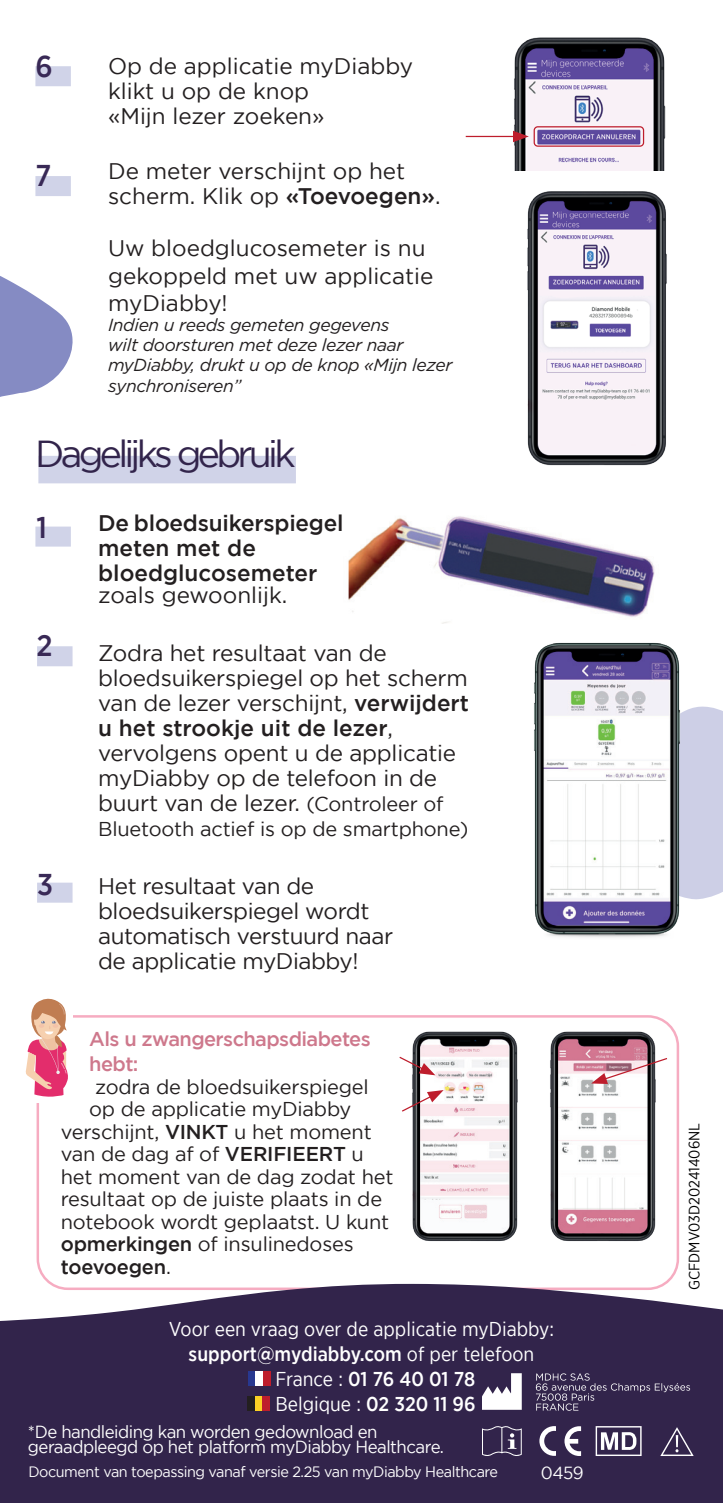
<style>
.page{position:relative;width:723px;height:1503px;background:#fff}
.page>*{position:absolute;margin:0;border:0;box-sizing:border-box;transform-origin:0 0}
.t1{font:37.5px "Gotham";letter-spacing:-.1em;color:#32244b}
.t2{font:500 30px "Gotham Narrow";color:#392956}
.t3{font:22.5px/25px "Gotham";letter-spacing:-.01em;color:#231f20}
.t4{font:500 22.5px/25px "Gotham";letter-spacing:-.01em;color:#231f20}
.t5{font:20px "Gotham";letter-spacing:-.01em;color:#231f20}
.t6{font:20px "Gotham Narrow";color:#fff}
.t7{font:500 20px "Gotham Narrow";color:#fff}
.t8{font:500 20px/25px "Gotham";letter-spacing:-.03em;color:#ce788c}
.t9{font:500 20px "Gotham";letter-spacing:-.01em;color:#231f20}
.t10{font:italic 17.5px/20px "Gotham";letter-spacing:-.02em;color:#231f20}
.t11{font:17.5px/15px "Gotham";letter-spacing:-.03em;color:#fff;scale:.96 1}
.t12{font:15px "Gotham";letter-spacing:-.03em;color:#fff;scale:.96 1}
.t13{font:15px "Gotham Narrow";color:#000}
.s1{font-weight:500}
.s2{font-size:20px}
.s3{font-weight:400}
</style>
<div class="page">
<div style="left:685px;top:706px;width:38px;height:193px;background:#cdcfe6"></div>
<svg style="left:0;top:276px;width:73px;height:121px"></svg>
<div style="left:35px;top:66px;width:36px;height:20px;background:#d0d3e8"></div>
<div style="left:35px;top:176px;width:36px;height:20px;background:#d0d3e8"></div>
<img style="left:527px;top:191px;width:140px;height:275px">
<img style="left:348px;top:516px;width:307px;height:108px">
<div style="left:37px;top:882px;width:36px;height:20px;background:#d0d3e8"></div>
<div style="left:37px;top:646px;width:36px;height:20px;background:#d0d3e8"></div>
<div style="left:35px;top:526px;width:36px;height:20px;background:#d0d3e8"></div>
<img style="left:534px;top:642px;width:151px;height:296px">
<img style="left:491px;top:37px;width:175px;height:133px">
<div style="left:533px;top:126px;width:111px;height:21px;border:1px solid #be1d2c;border-radius:4px"></div>
<hr style="left:466px;top:136px;width:51px;height:1px;background:#be1d2c">
<svg style="left:513px;top:131px;width:16px;height:11px"></svg>
<div style="left:38px;top:456px;width:258px;height:27px;background:#d0d3e8"></div>
<svg style="left:25px;top:998px;width:43px;height:99px"></svg>
<img style="left:550px;top:1031px;width:106px;height:210px">
<img style="left:412px;top:1031px;width:106px;height:210px">
<svg style="left:591px;top:1056px;width:76px;height:28px"></svg>
<svg style="left:399px;top:1055px;width:36px;height:20px"></svg>
<svg style="left:402px;top:1090px;width:42px;height:22px"></svg>
<div style="left:0;top:1394px;width:723px;height:108px;background:#32244b"></div>
<svg style="left:0;top:1283px;width:723px;height:173px;fill:#32244b"></svg>
<div style="left:248px;top:1371px;width:7px;height:14px;background:#283890"></div>
<div style="left:255px;top:1371px;width:8px;height:14px;background:#fff"></div>
<div style="left:263px;top:1371px;width:8px;height:14px;background:#be1d2c"></div>
<div style="left:247px;top:1396px;width:8px;height:14px;background:#231f20"></div>
<div style="left:255px;top:1396px;width:8px;height:14px;background:#fcd125"></div>
<div style="left:263px;top:1396px;width:7px;height:14px;background:#be1d2c"></div>
<svg style="left:660px;top:1427px;width:34px;height:28px"></svg>
<svg style="left:482px;top:1425px;width:40px;height:30px"></svg>
<svg style="left:539px;top:1426px;width:17px;height:29px"></svg>
<svg style="left:564px;top:1426px;width:17px;height:29px"></svg>
<svg style="left:596px;top:1426px;width:45px;height:29px"></svg>
<svg style="left:482px;top:1373px;width:40px;height:36px"></svg>
<svg style="left:536px;top:1373px;width:154px;height:37px"></svg>
<h2 class="t2" style="left:35px;top:47px;width:19px">6</h2>
<h2 class="t2" style="left:35px;top:157px;width:17px">7</h2>
<p class="t3" style="left:108px;top:53px;width:306px">Op de applicatie myDiabby klikt u op de knop<br>«Mijn lezer zoeken»</p>
<p class="t3" style="left:108px;top:158px;width:334px">De meter verschijnt op het scherm. Klik op <span class="s1">«Toevoegen»</span>.</p>
<p class="t3" style="left:108px;top:234px;width:327px;line-height:27.5px">Uw bloedglucosemeter is nu gekoppeld met uw applicatie myDiabby!</p>
<p class="t10" style="left:108px;top:315px;width:346px">Indien u reeds gemeten gegevens<br>wilt doorsturen met deze lezer naar myDiabby, drukt u op de knop «Mijn lezer synchroniseren”</p>
<h1 class="t1" style="left:35px;top:433px;width:262px">Dagelijks gebruik</h1>
<h2 class="t2" style="left:36px;top:509px;width:12px">1</h2>
<p class="t4" style="left:98px;top:510px;width:247px">De bloedsuikerspiegel meten met de bloedglucosemeter</p>
<p class="t3" style="left:98px;top:582px;width:191px">zoals gewoonlijk.</p>
<h2 class="t2" style="left:37px;top:626px;width:18px">2</h2>
<p class="t3" style="left:98px;top:640px;width:372px">Zodra het resultaat van de bloedsuikerspiegel op het scherm van de lezer verschijnt, <span class="s1">verwijdert u het strookje uit de lezer</span>, vervolgens opent u de applicatie myDiabby op de telefoon in de buurt van de lezer. <span class="s2">(Controleer of</span></p>
<p class="t5" style="left:98px;top:817px;width:372px">Bluetooth actief is op de smartphone)</p>
<h2 class="t2" style="left:37px;top:865px;width:17px">3</h2>
<p class="t3" style="left:98px;top:873px;width:297px">Het resultaat van de bloedsuikerspiegel wordt automatisch verstuurd naar de applicatie myDiabby!</p>
<p class="t8" style="left:89px;top:1026px;width:283px">Als u zwangerschapsdiabetes hebt:</p>
<p class="t5" style="left:95px;top:1075px;width:275px">zodra de bloedsuikerspiegel</p>
<p class="t5" style="left:89px;top:1098px;width:264px">op de applicatie myDiabby</p>
<p class="t5" style="left:61px;top:1120px;width:312px">verschijnt, <span class="s1">VINKT</span> u het moment</p>
<p class="t5" style="left:61px;top:1143px;width:305px">van de dag af of <span class="s1">VERIFIEERT</span> u</p>
<p class="t5" style="left:61px;top:1165px;width:334px">het moment van de dag zodat het</p>
<p class="t5" style="left:61px;top:1188px;width:323px">resultaat op de juiste plaats in de</p>
<p class="t5" style="left:61px;top:1210px;width:330px">notebook wordt geplaatst. U kunt</p>
<p class="t5" style="left:61px;top:1233px;width:294px"><span class="s1">opmerkingen</span> of insulinedoses</p>
<p class="t9" style="left:61px;top:1255px;width:112px">toevoegen<span class="s3">.</span></p>
<p class="t6" style="left:169px;top:1316px;width:387px">Voor een vraag over de applicatie myDiabby:</p>
<p class="t7" style="left:189px;top:1340px;width:347px">support@mydiabby.com <span class="s3">of per telefoon</span></p>
<p class="t7" style="left:275px;top:1365px;width:201px"><span class="s3">France :</span> 01 76 40 01 78</p>
<p class="t6" style="left:275px;top:1391px;width:202px">Belgique : <span class="s1">02 320 11 96</span></p>
<p class="t11" style="left:28px;top:1424px;width:435px">*De handleiding kan worden gedownload en geraadpleegd op het platform myDiabby Healthcare.</p>
<p class="t12" style="left:28px;top:1463px;width:491px">Document van toepassing vanaf versie 2.25 van myDiabby Healthcare</p>
<p class="t11" style="left:541px;top:1465px;width:46px">0459</p>
<p class="t13" style="left:685px;top:1290px;width:169px;rotate:-90deg">GCFDMV03D20241406NL</p>
</div>
